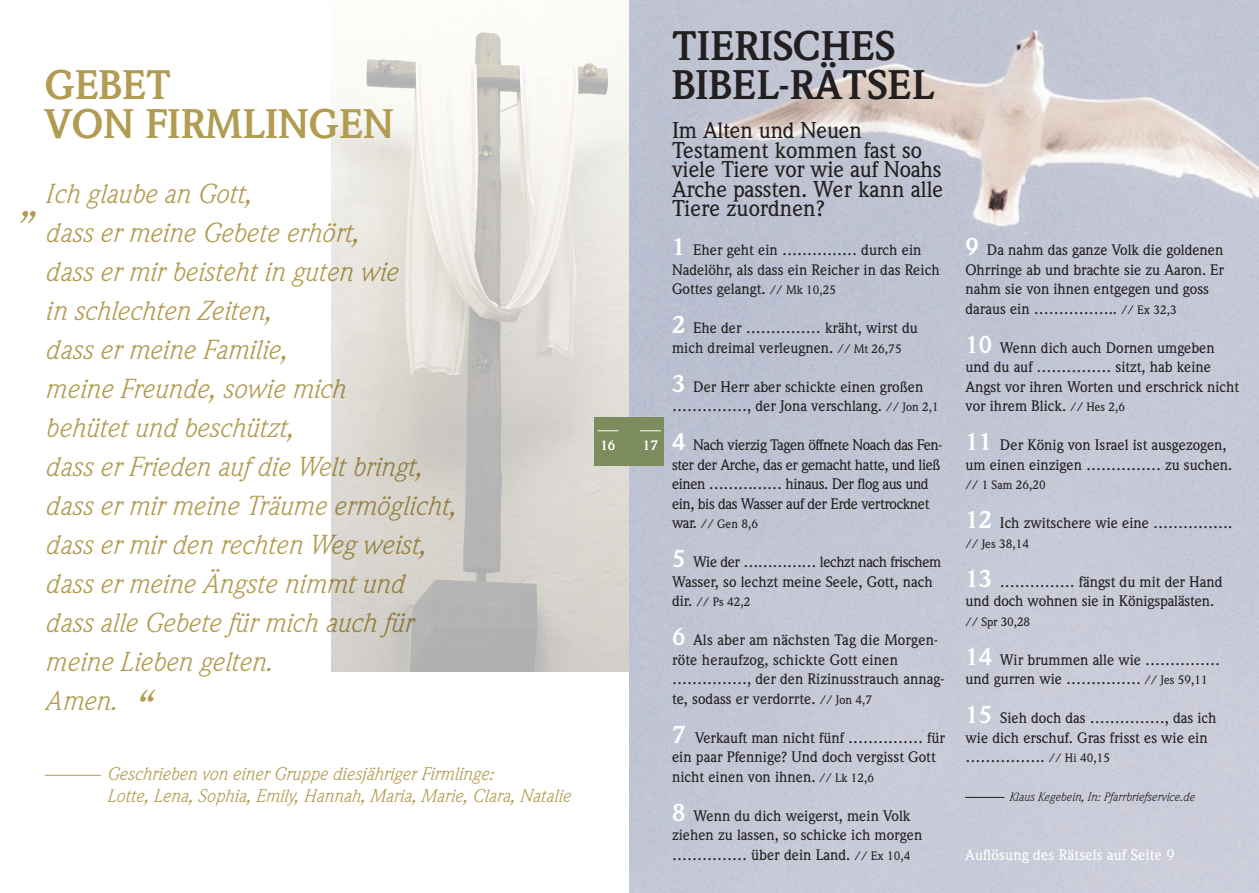
<style>
.page{position:relative;width:1259px;height:893px;background:#fff}
.page>*{position:absolute;margin:0;border:0;box-sizing:border-box;transform-origin:0 0}
.t1{font:italic 45px "Weidemann";color:#b29c51}
.t2{font:700 40.5px/39px "Weidemann";color:#231f20}
.t3{font:700 40.5px/39px "Weidemann";color:#b29c51}
.t4{font:italic 27px/39px "Weidemann";color:#b29c51}
.t5{font:500 22.5px/19.5px "Weidemann";letter-spacing:-.01em;color:#231f20}
.t6{font:italic 18px/21.6px "Weidemann";color:#b29c51}
.t7{font:500 15px/19.5px "Weidemann";color:#231f20}
.t8{font:500 15px/19.5px "Weidemann";letter-spacing:-.03em;color:#231f20}
.t9{font:500 15px "Weidemann";letter-spacing:.01em;color:#fff}
.t10{font:700 13.5px "Weidemann";color:#fff}
.t11{font:500 12px "Weidemann";color:#231f20}
.t12{font:italic 12px "Weidemann";color:#231f20}
.s1{font-weight:700;font-size:24px;color:#fff}
.s2{font-size:12px}
.s3{font-size:15px}
</style>
<div class="page">
<img style="left:332px;top:1px;width:297px;height:670px">
<img style="left:629px;top:0;width:630px;height:893px">
<hr style="left:965px;top:797px;width:39px;height:1px;background:#231f20">
<hr style="left:45px;top:775px;width:56px;height:1px;background:#b29c51">
<div style="left:594px;top:417px;width:70px;height:48px;background:#7d8c5d"></div>
<svg style="left:597px;top:430px;width:21px;height:1px"></svg>
<svg style="left:640px;top:430px;width:21px;height:1px"></svg>
<h2 class="t3" style="left:45px;top:66px;width:350px">GEBET<br>VON FIRMLINGEN</h2>
<h1 class="t1" style="left:18px;top:174px;width:21px">„</h1>
<p class="t4" style="left:45px;top:173px;width:412px">Ich glaube an Gott,<br>dass er meine Gebete erhört,<br>dass er mir beisteht in guten wie<br>in schlechten Zeiten,<br>dass er meine Familie,<br>meine Freunde, sowie mich<br>behütet und beschützt,<br>dass er Frieden auf die Welt bringt, dass er mir meine Träume ermöglicht, dass er mir den rechten Weg weist, dass er meine Ängste nimmt und dass alle Gebete für mich auch für meine Lieben gelten.<br>Amen.</p>
<h1 class="t1" style="left:131px;top:680px;width:21px">“</h1>
<p class="t6" style="left:106px;top:763px;width:465px">Geschrieben von einer Gruppe diesjähriger Firmlinge:<br>Lotte, Lena, Sophia, Emily, Hannah, Maria, Marie, Clara, Natalie</p>
<p class="t10" style="left:600px;top:438px;width:17px">16</p>
<p class="t10" style="left:643px;top:438px;width:17px">17</p>
<h2 class="t2" style="left:672px;top:27px;width:252px">TIERISCHES<br>BIBEL-RÄTSEL</h2>
<h3 class="t5" style="left:672px;top:121px;width:273px">Im Alten und Neuen<br>Testament kommen fast so viele Tiere vor wie auf Noahs<br>Arche passten. Wer kann alle<br>Tiere zuordnen?</h3>
<p class="t7" style="left:672px;top:240px;width:269px"><span class="s1">1</span> Eher geht ein …………… durch ein<br>Nadelöhr, als dass ein Reicher in das Reich<br>Gottes gelangt. <span class="s2">// Mk 10,25</span></p>
<p class="t7" style="left:672px;top:318px;width:247px"><span class="s1">2</span> Ehe der …………… kräht, wirst du mich dreimal verleugnen. <span class="s2">// Mt 26,75</span></p>
<p class="t7" style="left:672px;top:377px;width:268px"><span class="s1">3</span> Der Herr aber schickte einen großen ……………, der Jona verschlang. <span class="s2">// Jon 2,1</span></p>
<p class="t8" style="left:672px;top:435px;width:272px"><span class="s1">4</span> Nach vierzig Tagen öffnete Noach das Fen&shy;ster der Arche, das er gemacht hatte, und ließ einen …………… hinaus. Der flog aus und ein, bis das Wasser auf der Erde vertrocknet</p>
<p class="t11" style="left:672px;top:517px;width:87px"><span class="s3">war.</span> // Gen 8,6</p>
<p class="t7" style="left:672px;top:552px;width:271px"><span class="s1">5</span> Wie der …………… lechzt nach frischem<br>Wasser, so lechzt meine Seele, Gott, nach</p>
<p class="t11" style="left:672px;top:595px;width:80px"><span class="s3">dir.</span> // Ps 42,2</p>
<p class="t7" style="left:672px;top:630px;width:274px"><span class="s1">6</span> Als aber am nächsten Tag die Morgen&shy;röte heraufzog, schickte Gott einen ……………, der den Rizinusstrauch annag&shy;te, sodass er verdorrte. <span class="s2">// Jon 4,7</span></p>
<p class="t7" style="left:672px;top:728px;width:274px"><span class="s1">7</span> Verkauft man nicht fünf …………… für ein paar Pfennige? Und doch vergisst Gott nicht einen von ihnen. <span class="s2">// Lk 12,6</span></p>
<p class="t7" style="left:672px;top:806px;width:252px"><span class="s1">8</span> Wenn du dich weigerst, mein Volk ziehen zu lassen, so schicke ich morgen …………… über dein Land. <span class="s2">// Ex 10,4</span></p>
<p class="t7" style="left:965px;top:240px;width:260px"><span class="s1">9</span> Da nahm das ganze Volk die goldenen Ohrringe ab und brachte sie zu Aaron. Er nahm sie von ihnen entgegen und goss daraus ein …………….. <span class="s2">// Ex 32,3</span></p>
<p class="t7" style="left:965px;top:338px;width:275px"><span class="s1">10</span> Wenn dich auch Dornen umgeben und du auf …………… sitzt, hab keine Angst vor ihren Worten und erschrick nicht vor ihrem Blick. <span class="s2">// Hes 2,6</span></p>
<p class="t7" style="left:965px;top:435px;width:268px"><span class="s1">11</span> Der König von Israel ist ausgezogen, um einen einzigen …………… zu suchen.</p>
<p class="t11" style="left:965px;top:478px;width:82px">// 1 Sam 26,20</p>
<p class="t7" style="left:965px;top:513px;width:268px"><span class="s1">12</span> Ich zwitschere wie eine …………….</p>
<p class="t11" style="left:965px;top:537px;width:65px">// Jes 38,14</p>
<p class="t7" style="left:965px;top:572px;width:258px"><span class="s1">13</span> …………… fängst du mit der Hand und doch wohnen sie in Königspalästen.</p>
<p class="t11" style="left:965px;top:615px;width:66px">// Spr 30,28</p>
<p class="t7" style="left:965px;top:650px;width:256px"><span class="s1">14</span> Wir brummen alle wie …………… und gurren wie …………… <span class="s2">// Jes 59,11</span></p>
<p class="t7" style="left:965px;top:708px;width:252px"><span class="s1">15</span> Sieh doch das ……………, das ich wie dich erschuf. Gras frisst es wie ein</p>
<p class="t11" style="left:965px;top:751px;width:146px"><span class="s3">…………….</span> // Hi 40,15</p>
<p class="t12" style="left:1009px;top:790px;width:187px">Klaus Kegebein, In: Pfarrbriefservice.de</p>
<p class="t9" style="left:965px;top:846px;width:211px">Auflösung des Rätsels auf Seite 9</p>
</div>
